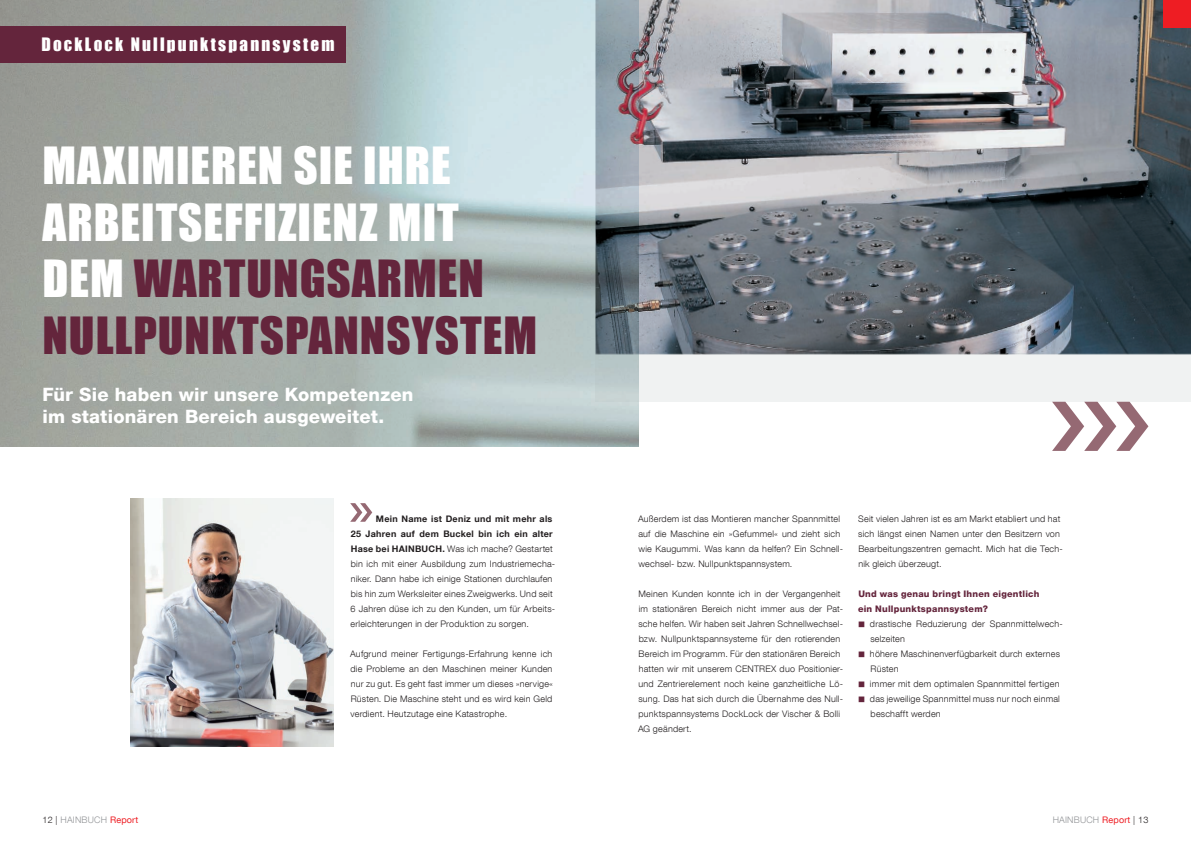
<style>
.page{position:relative;width:1191px;height:842px;background:#fff}
.page>*{position:absolute;margin:0;border:0;box-sizing:border-box;transform-origin:0 0}
.t1{font:47.1px/56.5px "Impact";letter-spacing:.02em;color:#fff}
.t2{font:800 18.4px/22.1px "Helvetica Neue LT Com";letter-spacing:.01em;color:#fff}
.t3{font:17px "Impact";letter-spacing:.13em;color:#fff}
.t4{font:300 9px/15px "Helvetica Neue LT Com";letter-spacing:.02em;color:#231f20}
.t5{font:800 9px "Helvetica Neue LT Com";letter-spacing:.025em;color:#64253c}
.t6{font:300 9px "Helvetica Neue LT Com";letter-spacing:.02em;color:#939598}
.s1{color:#64253c}
.s2{font-weight:700}
.s3{font-family:"Koz Go Pr 6 N";font-weight:700;font-size:7px;color:#64253c}
.s4{color:#231f20}
.s5{font-weight:400;color:#ee1d23}
</style>
<div class="page">
<img style="left:0;top:0;width:638px;height:447px">
<img style="left:595px;top:0;width:596px;height:354px">
<svg style="left:595px;top:354px;width:596px;height:48px;fill:#f0f2f2"></svg>
<img style="left:130px;top:499px;width:203px;height:248px">
<svg style="left:1052px;top:402px;width:96px;height:49px"></svg>
<svg style="left:350px;top:503px;width:22px;height:19px"></svg>
<div style="left:0;top:26px;width:346px;height:36px;background:#64253c"></div>
<div style="left:1162px;top:0;width:29px;height:28px;background:#ee1d23"></div>
<p class="t3" style="left:41px;top:31px;width:295px">DockLock Nullpunktspannsystem</p>
<p class="t1" style="left:43px;top:136px;width:496px">MAXIMIEREN SIE IHRE<br>ARBEITSEFFIZIENZ MIT<br>DEM <span class="s1">WARTUNGSARMEN<br>NULLPUNKTSPANNSYSTEM</span></p>
<p class="t2" style="left:43px;top:383px;width:372px">Für Sie haben wir unsere Kompetenzen im stationären Bereich ausgeweitet.</p>
<p class="t4" style="left:350px;top:511px;width:206px;text-indent:25px"><span class="s2">Mein Name ist Deniz und mit mehr als 25 Jahren auf dem Buckel bin ich ein alter Hase bei HAINBUCH.</span> Was ich mache? Gestartet bin ich mit einer Ausbildung zum Industriemecha&shy;niker. Dann habe ich einige Stationen durchlaufen bis hin zum Werksleiter eines Zweigwerks. Und seit 6 Jahren düse ich zu den Kunden, um für Arbeits&shy;erleichterungen in der Produktion zu sorgen.</p>
<p class="t4" style="left:350px;top:646px;width:204px;text-align:justify">Aufgrund meiner Fertigungs-Erfahrung kenne ich die Probleme an den Maschinen meiner Kunden nur zu gut. Es geht fast immer um dieses »nervige« Rüsten. Die Maschine steht und es wird kein Geld verdient. Heutzutage eine Katastrophe.</p>
<p class="t4" style="left:638px;top:511px;width:206px">Außerdem ist das Montieren mancher Spannmittel auf die Maschine ein »Gefummel« und zieht sich wie Kaugummi. Was kann da helfen? Ein Schnell&shy;wechsel- bzw. Nullpunktspannsystem.</p>
<p class="t4" style="left:638px;top:586px;width:206px">Meinen Kunden konnte ich in der Vergangenheit im stationären Bereich nicht immer aus der Pat&shy;sche helfen. Wir haben seit Jahren Schnellwechsel&shy;bzw. Nullpunktspannsysteme für den rotierenden Bereich im Programm. Für den stationären Bereich hatten wir mit unserem CENTREX duo Positionier&shy;und Zentrierelement noch keine ganzheitliche Lö&shy;sung. Das hat sich durch die Übernahme des Null&shy;punktspannsystems DockLock der Vischer &amp; Bolli AG geändert.</p>
<p class="t4" style="left:858px;top:511px;width:206px">Seit vielen Jahren ist es am Markt etabliert und hat sich längst einen Namen unter den Besitzern von Bearbeitungszentren gemacht. Mich hat die Tech&shy;nik gleich überzeugt.</p>
<p class="t5" style="left:858px;top:588px;width:183px">Und was genau bringt Ihnen eigentlich</p>
<p class="t5" style="left:858px;top:603px;width:131px">ein Nullpunktspannsystem?</p>
<p class="t4" style="left:870px;top:616px;width:194px;text-indent:-12px"><span class="s3">■</span> drastische Reduzierung der Spannmittelwech&shy;selzeiten</p>
<p class="t4" style="left:870px;top:646px;width:191px;text-indent:-12px"><span class="s3">■</span> höhere Maschinenverfügbarkeit durch externes<br>Rüsten</p>
<p class="t4" style="left:858px;top:676px;width:203px"><span class="s3">■</span> immer mit dem optimalen Spannmittel fertigen</p>
<p class="t4" style="left:870px;top:691px;width:191px;text-indent:-12px"><span class="s3">■</span> das jeweilige Spannmittel muss nur noch einmal beschafft werden</p>
<p class="t6" style="left:43px;top:814px;width:97px"><span class="s4">12 |</span> HAINBUCH <span class="s5">Report</span></p>
<p class="t6" style="left:1052px;top:814px;width:97px">HAINBUCH <span class="s5">Report</span> <span class="s4">| 13</span></p>
</div>
